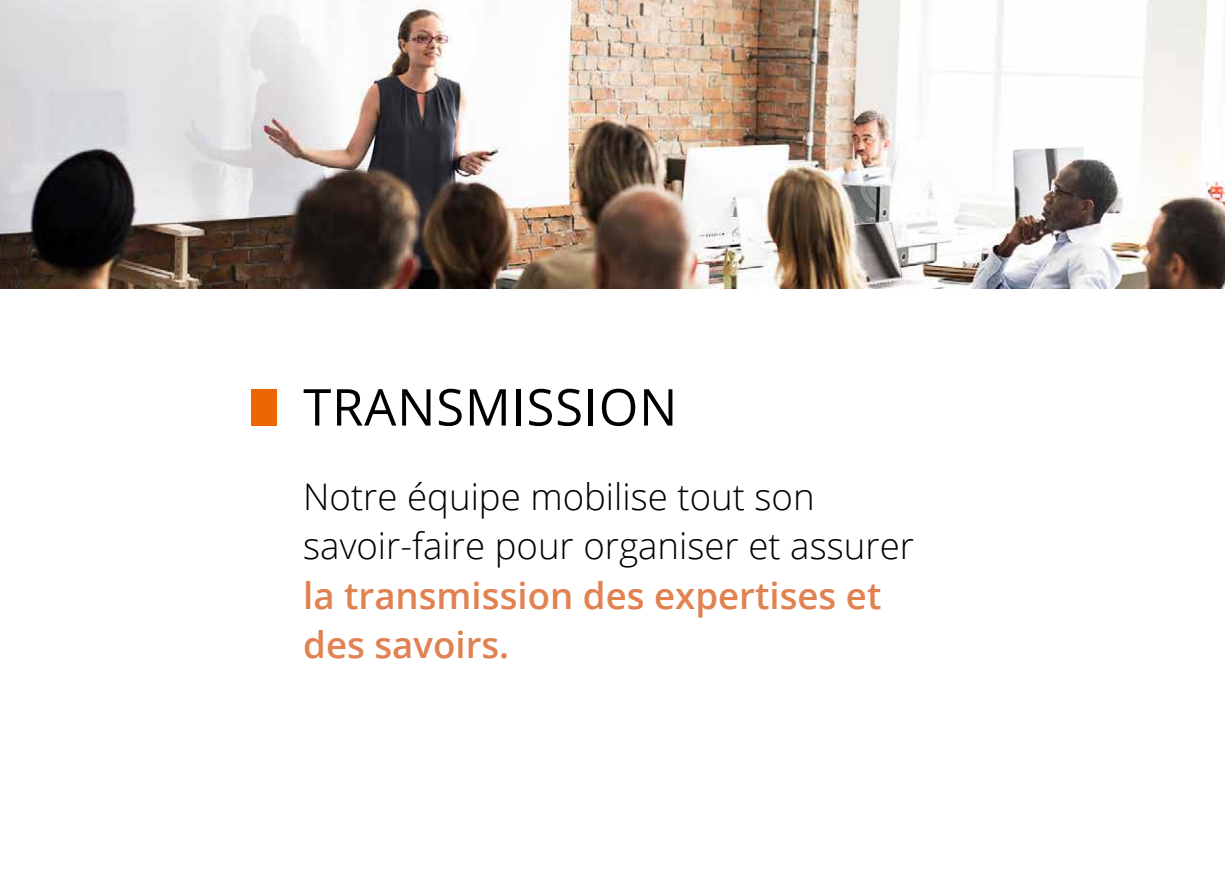
<style>
.page{position:relative;width:1225px;height:874px;background:#fff}
.page>*{position:absolute;margin:0;border:0;box-sizing:border-box;transform-origin:0 0}
.t1{font:50.8px "Open Sans";letter-spacing:.015em;color:#000}
.t2{font:300 36.6px/49px "Open Sans";color:#000}
.t3{font:600 36.6px/49px "Open Sans";color:#e08251}
</style>
<div class="page">
<img style="left:0;top:0;width:1225px;height:289px">
<div style="left:251px;top:389px;width:25px;height:36px;background:#ec6500"></div>
<h1 class="t1" style="left:303px;top:372px;width:376px">TRANSMISSION</h1>
<p class="t2" style="left:303px;top:471px;width:612px">Notre équipe mobilise tout son savoir-faire pour organiser et assurer</p>
<p class="t3" style="left:303px;top:569px;width:580px">la transmission des expertises et des savoirs.</p>
</div>
